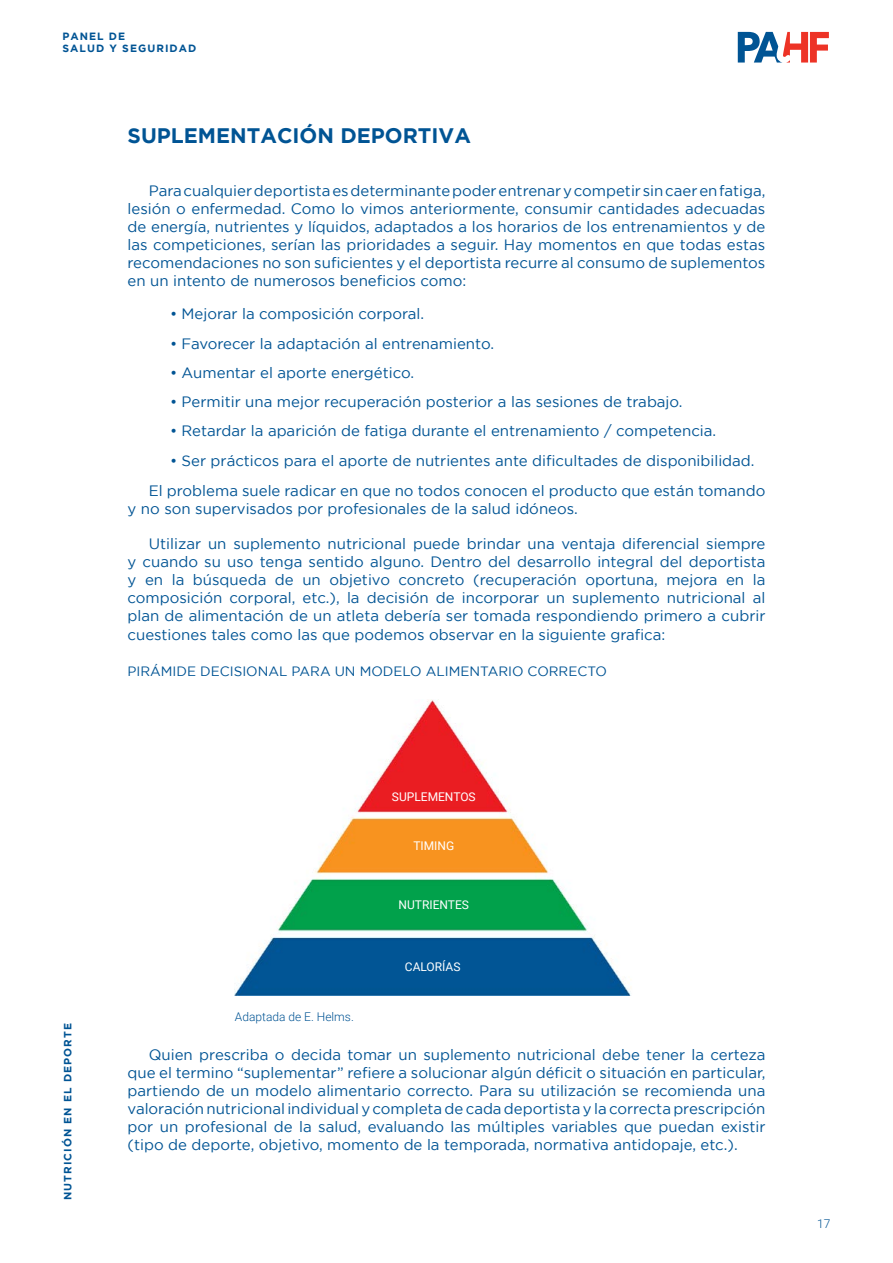
<style>
.page{position:relative;width:893px;height:1263px;background:#fff}
.page>*{position:absolute;margin:0;border:0;box-sizing:border-box;transform-origin:0 0}
.t1{font:700 21px "Gotham";color:#005494}
.t2{font:15px/18px "Gotham";color:#005494;text-align:justify}
.t3{font:13.5px "Gotham";color:#005494}
.t4{font:12px "Roboto";color:#fff}
.t5{font:300 12px "Roboto";color:#005494}
.t6{font:700 10.5px/12px "Gotham";letter-spacing:.1em;color:#005494}
</style>
<div class="page">
<svg style="left:738px;top:32px;width:91px;height:31px"></svg>
<img style="left:235px;top:699px;width:396px;height:296px">
<p class="t6" style="left:62px;top:30px;width:136px">PANEL DE<br>SALUD Y SEGURIDAD</p>
<h1 class="t1" style="left:128px;top:123px;width:345px">SUPLEMENTACIÓN DEPORTIVA</h1>
<p class="t2" style="left:128px;top:181px;width:639px;text-indent:21px">Para cualquier deportista es determinante poder entrenar y competir sin caer en fatiga, lesión o enfermedad. Como lo vimos anteriormente, consumir cantidades adecuadas de energía, nutrientes y líquidos, adaptados a los horarios de los entrenamientos y de las competiciones, serían las prioridades a seguir. Hay momentos en que todas estas recomendaciones no son suficientes y el deportista recurre al consumo de suplementos en un intento de numerosos beneficios como:</p>
<p class="t2" style="left:170px;top:305px;width:256px">• Mejorar la composición corporal.</p>
<p class="t2" style="left:170px;top:334px;width:325px">• Favorecer la adaptación al entrenamiento.</p>
<p class="t2" style="left:170px;top:363px;width:246px">• Aumentar el aporte energético.</p>
<p class="t2" style="left:170px;top:393px;width:514px">• Permitir una mejor recuperación posterior a las sesiones de trabajo.</p>
<p class="t2" style="left:170px;top:422px;width:548px">• Retardar la aparición de fatiga durante el entrenamiento / competencia.</p>
<p class="t2" style="left:149px;top:445px;width:618px;line-height:30.8px;text-indent:21px">• Ser prácticos para el aporte de nutrientes ante dificultades de disponibilidad.<br>El problema suele radicar en que no todos conocen el producto que están tomando</p>
<p class="t2" style="left:128px;top:500px;width:452px">y no son supervisados por profesionales de la salud idóneos.</p>
<p class="t2" style="left:128px;top:535px;width:639px;text-indent:21px">Utilizar un suplemento nutricional puede brindar una ventaja diferencial siempre y cuando su uso tenga sentido alguno. Dentro del desarrollo integral del deportista y en la búsqueda de un objetivo concreto (recuperación oportuna, mejora en la composición corporal, etc.), la decisión de incorporar un suplemento nutricional al plan de alimentación de un atleta debería ser tomada respondiendo primero a cubrir cuestiones tales como las que podemos observar en la siguiente grafica:</p>
<p class="t3" style="left:128px;top:664px;width:481px">PIRÁMIDE DECISIONAL PARA UN MODELO ALIMENTARIO CORRECTO</p>
<p class="t4" style="left:392px;top:789px;width:85px">SUPLEMENTOS</p>
<p class="t4" style="left:413px;top:837px;width:42px">TIMING</p>
<p class="t4" style="left:399px;top:896px;width:72px">NUTRIENTES</p>
<p class="t6" style="left:61px;top:1200px;width:178px;rotate:-90deg">NUTRICIÓN EN EL DEPORTE</p>
<p class="t5" style="left:235px;top:1008px;width:120px">Adaptada de E. Helms.</p>
<p class="t4" style="left:405px;top:959px;width:57px">CALORÍAS</p>
<p class="t2" style="left:128px;top:1045px;width:639px;text-indent:21px">Quien prescriba o decida tomar un suplemento nutricional debe tener la certeza que el termino “suplementar” refiere a solucionar algún déficit o situación en particular, partiendo de un modelo alimentario correcto. Para su utilización se recomienda una valoración nutricional individual y completa de cada deportista y la correcta prescripción por un profesional de la salud, evaluando las múltiples variables que puedan existir (tipo de deporte, objetivo, momento de la temporada, normativa antidopaje, etc.).</p>
<p class="t5" style="left:817px;top:1216px;width:15px">17</p>
</div>
